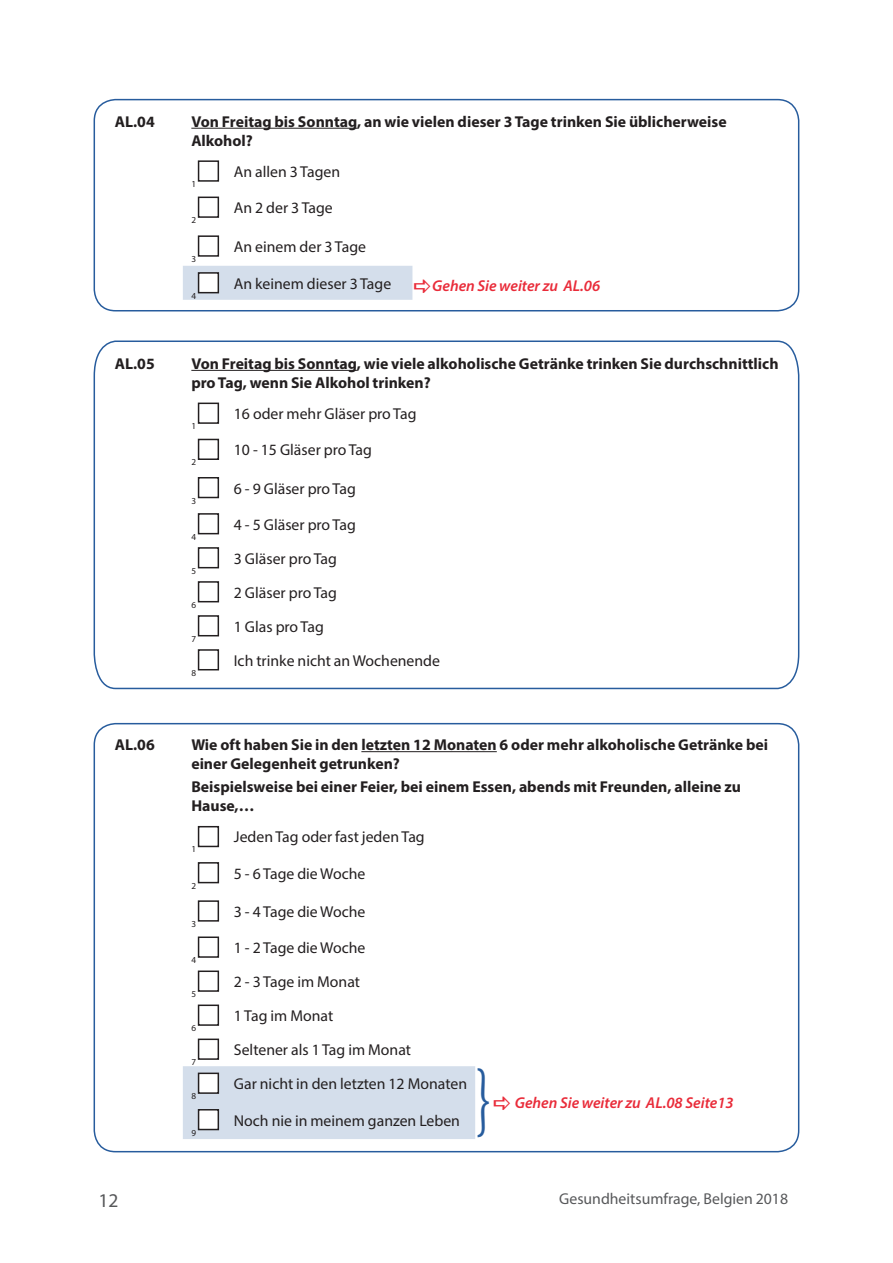
<style>
.page{position:relative;width:893px;height:1263px;background:#fff}
.page>*{position:absolute;margin:0;border:0;box-sizing:border-box;transform-origin:0 0}
.body_nl{font:78.75px "Minion Pro";color:#275c9d;scale:.62 1}
.t1{font:19.5px "Myriad Pro";color:#57585a}
.body_nl_gras{font:700 15.75px/18.9px "Myriad Pro";color:#231f20}
.body_nl-2{font:15.75px "Myriad Pro";color:#231f20}
.body_nl-3{font:italic 600 15.75px "Myriad Pro";color:#e92b39}
.t2{font:15.75px "Myriad Pro";color:#57585a}
.body_nl-4{font:9.15px "Myriad Pro";color:#231f20}
</style>
<div class="page">
<hr style="left:191px;top:128px;width:166px;height:1px;background:#231f20">
<div style="left:198px;top:160px;width:21px;height:22px;border:2px solid #231f20"></div>
<div style="left:198px;top:197px;width:21px;height:21px;border:2px solid #231f20"></div>
<div style="left:198px;top:235px;width:21px;height:22px;border:2px solid #231f20"></div>
<svg style="left:197px;top:825px;width:23px;height:23px"></svg>
<div style="left:183px;top:1066px;width:292px;height:73px;background:#d4deeb"></div>
<hr style="left:361px;top:751px;width:136px;height:1px;background:#231f20">
<div style="left:199px;top:827px;width:19px;height:19px;background:#fff"></div>
<div style="left:198px;top:826px;width:21px;height:21px;border:2px solid #231f20"></div>
<div style="left:198px;top:862px;width:21px;height:21px;border:2px solid #231f20"></div>
<div style="left:198px;top:900px;width:21px;height:22px;border:2px solid #231f20"></div>
<div style="left:198px;top:936px;width:21px;height:22px;border:2px solid #231f20"></div>
<div style="left:198px;top:970px;width:21px;height:22px;border:2px solid #231f20"></div>
<div style="left:198px;top:1004px;width:21px;height:22px;border:2px solid #231f20"></div>
<div style="left:198px;top:1038px;width:21px;height:22px;border:2px solid #231f20"></div>
<div style="left:199px;top:1073px;width:19px;height:20px;background:#fff"></div>
<div style="left:198px;top:1072px;width:21px;height:22px;border:2px solid #231f20"></div>
<div style="left:199px;top:1110px;width:19px;height:19px;background:#fff"></div>
<div style="left:198px;top:1109px;width:21px;height:21px;border:2px solid #231f20"></div>
<div style="left:94px;top:99px;width:705px;height:212px;border:2px solid #275c9d;border-radius:21px"></div>
<svg style="left:93px;top:340px;width:707px;height:350px"></svg>
<div style="left:94px;top:723px;width:705px;height:429px;border:2px solid #275c9d;border-radius:21px"></div>
<div style="left:183px;top:266px;width:230px;height:34px;background:#d4deeb"></div>
<p class="body_nl_gras" style="left:115px;top:111px;width:41px">AL.04</p>
<p class="body_nl_gras" style="left:191px;top:111px;width:537px">Von Freitag bis Sonntag, an wie vielen dieser 3 Tage trinken Sie üblicherweise<br>Alkohol?</p>
<p class="body_nl-4" style="left:191px;top:178px;width:6px">1</p>
<p class="body_nl-2" style="left:234px;top:162px;width:108px">An allen 3 Tagen</p>
<p class="body_nl-4" style="left:191px;top:214px;width:6px">2</p>
<p class="body_nl-4" style="left:191px;top:253px;width:6px">3</p>
<p class="body_nl-4" style="left:191px;top:290px;width:6px">4</p>
<p class="body_nl-2" style="left:234px;top:198px;width:100px">An 2 der 3 Tage</p>
<p class="body_nl-2" style="left:234px;top:237px;width:134px">An einem der 3 Tage</p>
<p class="body_nl-2" style="left:234px;top:274px;width:159px">An keinem dieser 3 Tage</p>
<p class="body_nl-3" style="left:432px;top:276px;width:169px">Gehen Sie weiter zu AL.06</p>
<p class="body_nl_gras" style="left:115px;top:353px;width:41px">AL.05</p>
<p class="body_nl_gras" style="left:191px;top:353px;width:589px">Von Freitag bis Sonntag, wie viele alkoholische Getränke trinken Sie durchschnittlich pro Tag, wenn Sie Alkohol trinken?</p>
<p class="body_nl-4" style="left:191px;top:420px;width:6px">1</p>
<p class="body_nl-2" style="left:234px;top:404px;width:184px">16 oder mehr Gläser pro Tag</p>
<p class="body_nl-4" style="left:191px;top:456px;width:6px">2</p>
<p class="body_nl-4" style="left:191px;top:495px;width:6px">3</p>
<p class="body_nl-4" style="left:191px;top:531px;width:6px">4</p>
<p class="body_nl-4" style="left:191px;top:565px;width:6px">5</p>
<p class="body_nl-4" style="left:191px;top:599px;width:6px">6</p>
<p class="body_nl-4" style="left:191px;top:633px;width:6px">7</p>
<p class="body_nl-4" style="left:191px;top:667px;width:6px">8</p>
<p class="body_nl-2" style="left:234px;top:440px;width:140px">10 - 15 Gläser pro Tag</p>
<p class="body_nl-2" style="left:234px;top:478px;width:123px">6 - 9 Gläser pro Tag</p>
<p class="body_nl-2" style="left:234px;top:515px;width:123px">4 - 5 Gläser pro Tag</p>
<p class="body_nl-2" style="left:234px;top:549px;width:105px">3 Gläser pro Tag</p>
<p class="body_nl-2" style="left:234px;top:583px;width:105px">2 Gläser pro Tag</p>
<p class="body_nl-2" style="left:234px;top:617px;width:91px">1 Glas pro Tag</p>
<p class="body_nl-2" style="left:234px;top:651px;width:208px">Ich trinke nicht an Wochenende</p>
<p class="body_nl_gras" style="left:115px;top:735px;width:41px">AL.06</p>
<p class="body_nl_gras" style="left:191px;top:735px;width:578px">Wie oft haben Sie in den letzten 12 Monaten 6 oder mehr alkoholische Getränke bei einer Gelegenheit getrunken?</p>
<p class="body_nl_gras" style="left:191px;top:777px;width:551px">Beispielsweise bei einer Feier, bei einem Essen, abends mit Freunden, alleine zu<br>Hause,…</p>
<p class="body_nl-4" style="left:191px;top:844px;width:6px">1</p>
<p class="body_nl-2" style="left:234px;top:827px;width:192px">Jeden Tag oder fast jeden Tag</p>
<p class="body_nl-4" style="left:191px;top:880px;width:6px">2</p>
<p class="body_nl-4" style="left:191px;top:918px;width:6px">3</p>
<p class="body_nl-4" style="left:191px;top:954px;width:6px">4</p>
<p class="body_nl-4" style="left:191px;top:988px;width:6px">5</p>
<p class="body_nl-4" style="left:191px;top:1022px;width:6px">6</p>
<p class="body_nl-4" style="left:191px;top:1056px;width:6px">7</p>
<p class="body_nl-4" style="left:191px;top:1090px;width:6px">8</p>
<p class="body_nl-4" style="left:191px;top:1127px;width:6px">9</p>
<p class="body_nl-2" style="left:234px;top:864px;width:133px">5 - 6 Tage die Woche</p>
<p class="body_nl-2" style="left:234px;top:902px;width:133px">3 - 4 Tage die Woche</p>
<p class="body_nl-2" style="left:234px;top:938px;width:133px">1 - 2 Tage die Woche</p>
<p class="body_nl-2" style="left:234px;top:972px;width:128px">2 - 3 Tage im Monat</p>
<p class="body_nl-2" style="left:234px;top:1006px;width:101px">1 Tag im Monat</p>
<p class="body_nl-2" style="left:234px;top:1040px;width:179px">Seltener als 1 Tag im Monat</p>
<p class="body_nl-2" style="left:234px;top:1074px;width:235px">Gar nicht in den letzten 12 Monaten</p>
<p class="body_nl" style="left:475px;top:1046px;width:29px">}</p>
<p class="body_nl-2" style="left:234px;top:1110px;width:228px">Noch nie in meinem ganzen Leben</p>
<p class="body_nl-3" style="left:515px;top:1092px;width:220px">Gehen Sie weiter zu AL.08 Seite13</p>
<p class="t1" style="left:98px;top:1189px;width:22px">12</p>
<p class="t2" style="left:559px;top:1189px;width:230px">Gesundheitsumfrage, Belgien 2018</p>
</div>
